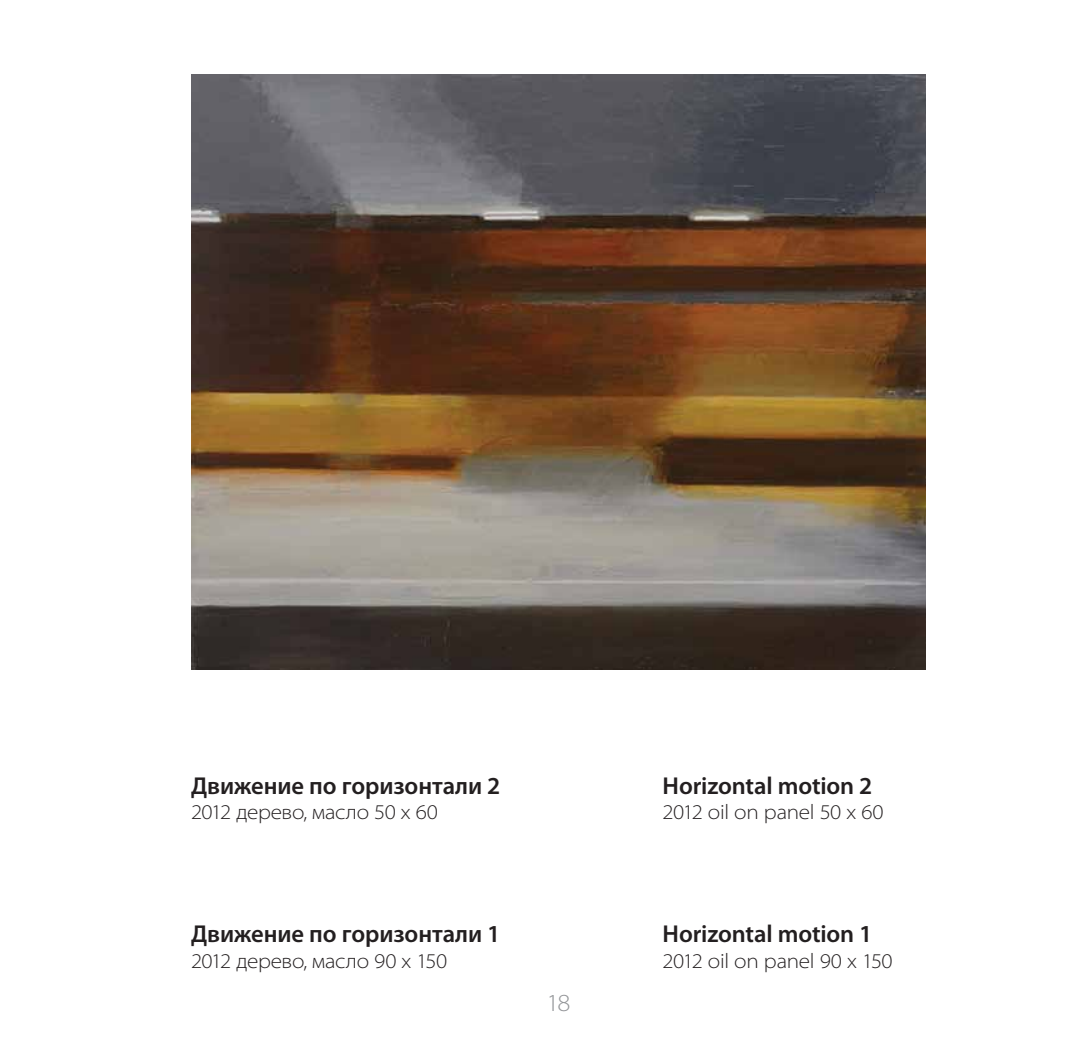
<style>
.page{position:relative;width:1092px;height:1042px;background:#fff}
.page>*{position:absolute;margin:0;border:0;box-sizing:border-box;transform-origin:0 0}
.t1{font:600 24.5px "Myriad Pro";letter-spacing:-.005em;color:#231f20}
.t2{font:300 semi-expanded 24.5px "Myriad Pro";color:#939598}
.t3{font:300 semi-expanded 21px "Myriad Pro";letter-spacing:-.02em;color:#231f20}
</style>
<div class="page">
<img style="left:191px;top:74px;width:734px;height:596px">
<p class="t1" style="left:191px;top:769px;width:311px">Движение по горизонтали 2</p>
<p class="t3" style="left:191px;top:799px;width:248px">2012 дерево, масло 50 x 60</p>
<p class="t1" style="left:191px;top:918px;width:311px">Движение по горизонтали 1</p>
<p class="t3" style="left:191px;top:948px;width:257px">2012 дерево, масло 90 x 150</p>
<p class="t2" style="left:546px;top:987px;width:26px">18</p>
<p class="t1" style="left:662px;top:769px;width:211px">Horizontal motion 2</p>
<p class="t3" style="left:662px;top:799px;width:222px">2012 oil on panel 50 x 60</p>
<p class="t1" style="left:662px;top:918px;width:211px">Horizontal motion 1</p>
<p class="t3" style="left:662px;top:948px;width:231px">2012 oil on panel 90 x 150</p>
</div>
